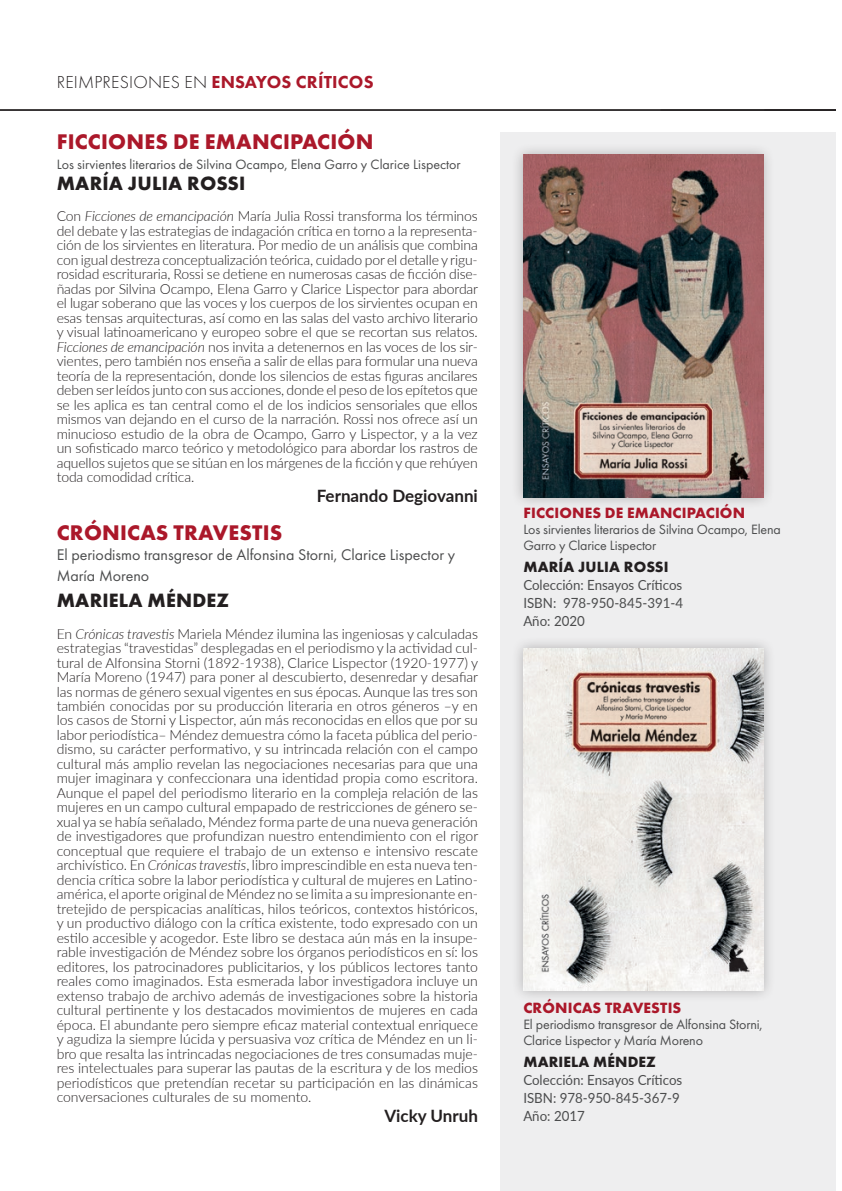
<style>
.page{position:relative;width:842px;height:1191px;background:#fff}
.page>*{position:absolute;margin:0;border:0;box-sizing:border-box;transform-origin:0 0}
.t1{font:700 22px "Futura PT";letter-spacing:.01em;color:#ab182a}
.t2{font:700 20px "Futura PT";letter-spacing:.01em;color:#231f20}
.t3{font:300 18px "Futura PT";letter-spacing:.01em;color:#231f20}
.t4{font:700 17px "Lato";color:#231f20}
.t5{font:16px/20.4px "Futura PT";color:#4b4c4d}
.t6{font:700 15.4px "Futura PT";letter-spacing:.01em;color:#ab182a}
.t7{font:700 15.4px "Futura PT";letter-spacing:.01em;color:#231f20}
.t8{font:300 14px/14.4px "Lato";letter-spacing:-.01em;color:#231f20;text-align:justify}
.t9{font:14px/16px "Futura PT";letter-spacing:-.01em;color:#4b4c4d}
.t10{font:14px/18px "Lato";color:#4b4c4d;text-align:justify;scale:.95 1}
.s1{font-weight:800;color:#ab182a}
.s2{font-style:italic}
</style>
<div class="page">
<div style="left:501px;top:132px;width:341px;height:1059px;background:#eeeeef"></div>
<hr style="left:0;top:110px;width:842px;height:1px;background:#231f20">
<div style="left:511px;top:142px;width:264px;height:368px;background:#231f20;opacity:.3"></div>
<img style="left:523px;top:154px;width:240px;height:343px">
<div style="left:511px;top:636px;width:264px;height:366px;background:#231f20;opacity:.3"></div>
<img style="left:523px;top:648px;width:240px;height:342px">
<div style="left:836px;top:0;width:6px;height:1191px;background:#fff"></div>
<p class="t3" style="left:57px;top:72px;width:318px">REIMPRESIONES EN <span class="s1">ENSAYOS CRÍTICOS</span></p>
<h1 class="t1" style="left:57px;top:127px;width:318px">FICCIONES DE EMANCIPACIÓN</h1>
<p class="t9" style="left:57px;top:157px;width:405px">Los sirvientes literarios de Silvina Ocampo, Elena Garro y Clarice Lispector</p>
<h2 class="t2" style="left:57px;top:170px;width:190px">MARÍA JULIA ROSSI</h2>
<p class="t8" style="left:57px;top:209px;width:423px">Con <span class="s2">Ficciones de emancipación</span> María Julia Rossi transforma los términos del debate y las estrategias de indagación crítica en torno a la representa&shy;ción de los sirvientes en literatura. Por medio de un análisis que combina con igual destreza conceptualización teórica, cuidado por el detalle y rigu&shy;rosidad escrituraria, Rossi se detiene en numerosas casas de ficción dise&shy;ñadas por Silvina Ocampo, Elena Garro y Clarice Lispector para abordar el lugar soberano que las voces y los cuerpos de los sirvientes ocupan en esas tensas arquitecturas, así como en las salas del vasto archivo literario y visual latinoamericano y europeo sobre el que se recortan sus relatos.<br><span class="s2">Ficciones de emancipación</span> nos invita a detenernos en las voces de los sir&shy;vientes, pero también nos enseña a salir de ellas para formular una nueva teoría de la representación, donde los silencios de estas figuras ancilares deben ser leídos junto con sus acciones, donde el peso de los epítetos que se les aplica es tan central como el de los indicios sensoriales que ellos mismos van dejando en el curso de la narración. Rossi nos ofrece así un minucioso estudio de la obra de Ocampo, Garro y Lispector, y a la vez un sofisticado marco teórico y metodológico para abordar los rastros de aquellos sujetos que se sitúan en los márgenes de la ficción y que rehúyen toda comodidad crítica.</p>
<p class="t4" style="left:317px;top:483px;width:163px">Fernando Degiovanni</p>
<h1 class="t1" style="left:57px;top:518px;width:227px">CRÓNICAS TRAVESTIS</h1>
<p class="t5" style="left:57px;top:544px;width:400px">El periodismo transgresor de Alfonsina Storni, Clarice Lispector y<br>María Moreno</p>
<h2 class="t2" style="left:57px;top:587px;width:174px">MARIELA MÉNDEZ</h2>
<p class="t8" style="left:57px;top:626px;width:423px">En <span class="s2">Crónicas travestis</span> Mariela Méndez ilumina las ingeniosas y calculadas estrategias “travestidas” desplegadas en el periodismo y la actividad cul&shy;tural de Alfonsina Storni (1892-1938), Clarice Lispector (1920-1977) y María Moreno (1947) para poner al descubierto, desenredar y desafiar las normas de género sexual vigentes en sus épocas. Aunque las tres son también conocidas por su producción literaria en otros géneros –y en los casos de Storni y Lispector, aún más reconocidas en ellos que por su labor periodística– Méndez demuestra cómo la faceta pública del perio&shy;dismo, su carácter performativo, y su intrincada relación con el campo cultural más amplio revelan las negociaciones necesarias para que una mujer imaginara y confeccionara una identidad propia como escritora.<br>Aunque el papel del periodismo literario en la compleja relación de las mujeres en un campo cultural empapado de restricciones de género se&shy;xual ya se había señalado, Méndez forma parte de una nueva generación de investigadores que profundizan nuestro entendimiento con el rigor conceptual que requiere el trabajo de un extenso e intensivo rescate archivístico. En <span class="s2">Crónicas travestis</span>, libro imprescindible en esta nueva ten&shy;dencia crítica sobre la labor periodística y cultural de mujeres en Latino&shy;américa, el aporte original de Méndez no se limita a su impresionante en&shy;tretejido de perspicacias analíticas, hilos teóricos, contextos históricos, y un productivo diálogo con la crítica existente, todo expresado con un estilo accesible y acogedor. Este libro se destaca aún más en la insupe&shy;rable investigación de Méndez sobre los órganos periodísticos en sí: los editores, los patrocinadores publicitarios, y los públicos lectores tanto reales como imaginados. Esta esmerada labor investigadora incluye un extenso trabajo de archivo además de investigaciones sobre la historia cultural pertinente y los destacados movimientos de mujeres en cada época. El abundante pero siempre eficaz material contextual enriquece y agudiza la siempre lúcida y persuasiva voz crítica de Méndez en un li&shy;bro que resalta las intrincadas negociaciones de tres consumadas muje&shy;res intelectuales para superar las pautas de la escritura y de los medios periodísticos que pretendían recetar su participación en las dinámicas conversaciones culturales de su momento.</p>
<p class="t4" style="left:384px;top:1103px;width:95px">Vicky Unruh</p>
<p class="t6" style="left:523px;top:502px;width:223px">FICCIONES DE EMANCIPACIÓN</p>
<p class="t9" style="left:523px;top:521px;width:259px">Los sirvientes literarios de Silvina Ocampo, Elena<br>Garro y Clarice Lispector</p>
<p class="t7" style="left:523px;top:556px;width:147px">MARÍA JULIA ROSSI</p>
<p class="t10" style="left:523px;top:575px;width:170px">Colección: Ensayos Críticos ISBN: 978-950-845-391-4<br>Año: 2020</p>
<p class="t6" style="left:523px;top:998px;width:160px">CRÓNICAS TRAVESTIS</p>
<p class="t9" style="left:523px;top:1016px;width:241px">El periodismo transgresor de Alfonsina Storni,<br>Clarice Lispector y María Moreno</p>
<p class="t7" style="left:523px;top:1052px;width:134px">MARIELA MÉNDEZ</p>
<p class="t10" style="left:523px;top:1070px;width:169px;text-align:left">Colección: Ensayos Críticos<br>ISBN: 978-950-845-367-9<br>Año: 2017</p>
</div>
